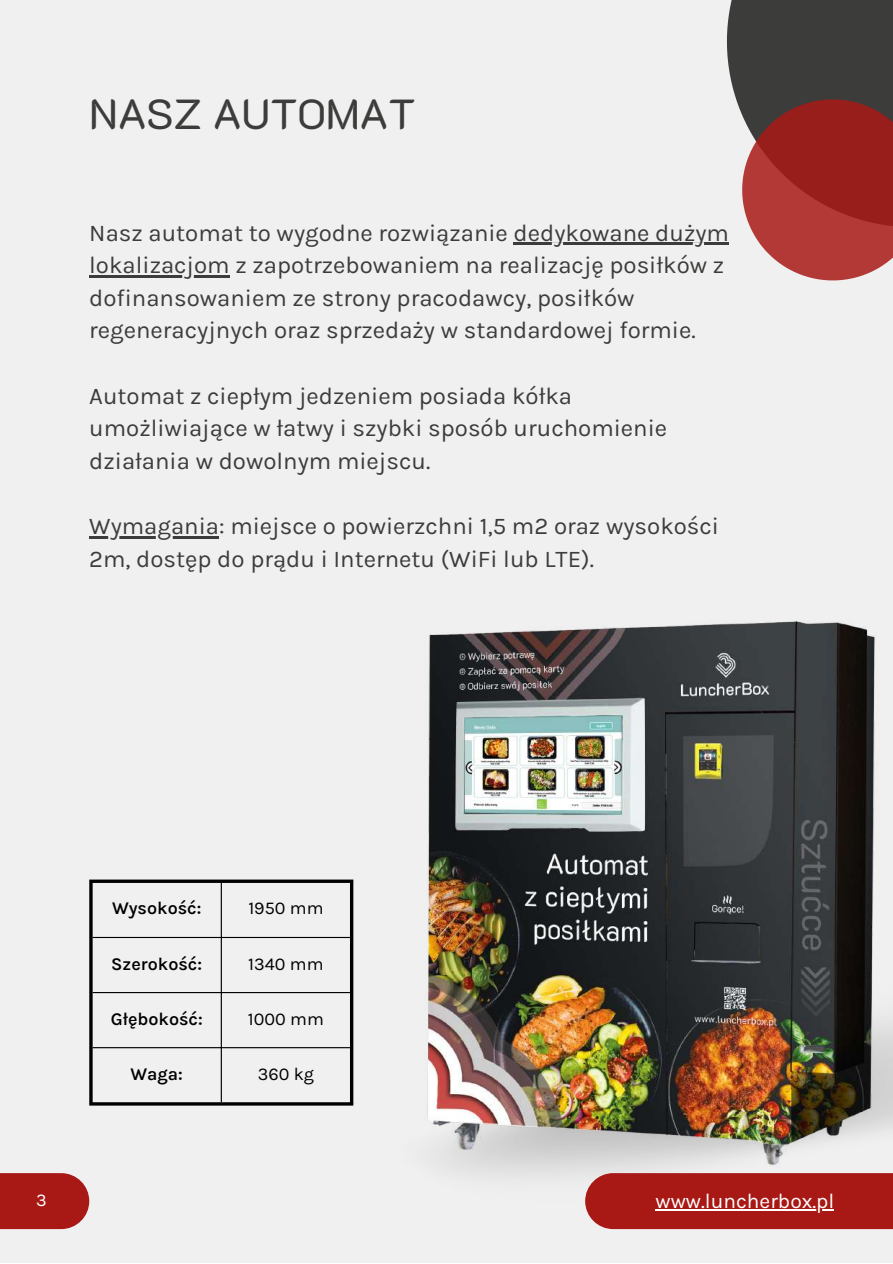
<style>
.page{position:relative;width:893px;height:1264px;background:#fff}
.page>*{position:absolute;margin:0;border:0;box-sizing:border-box;transform-origin:0 0}
.t1{font:42px "K2 D";color:#3c3c3b}
.t2{font:24px/32.5px "Karla";color:#3c3c3b}
.t3{font:21px "Karla";color:#fff}
.t4{font:600 18px "Karla";color:#000}
.t5{font:18px "Karla";color:#000}
.t6{font:18px "Karla";color:#fff}
</style>
<div class="page">
<div style="left:0;top:0;width:892px;height:1262px;background:#f1f0f0"></div>
<div style="left:0;top:1173px;width:89px;height:55px;background:#a81916"></div>
<hr style="left:221px;top:883px;width:1px;height:219px;background:#000">
<hr style="left:93px;top:936px;width:257px;height:2px;background:#000">
<hr style="left:93px;top:992px;width:257px;height:1px;background:#000">
<hr style="left:93px;top:1047px;width:257px;height:1px;background:#000">
<svg style="left:89px;top:883px;width:4px;height:219px"></svg>
<hr style="left:350px;top:883px;width:3px;height:219px;background:#000">
<svg style="left:89px;top:879px;width:264px;height:4px"></svg>
<hr style="left:89px;top:1102px;width:264px;height:3px;background:#000">
<img style="left:427px;top:621px;width:465px;height:609px">
<hr style="left:655px;top:1208px;width:179px;height:2px;background:#fff">
<hr style="left:513px;top:243px;width:216px;height:2px;background:#3c3c3b">
<hr style="left:89px;top:275px;width:141px;height:3px;background:#3c3c3b">
<hr style="left:89px;top:536px;width:130px;height:2px;background:#3c3c3b">
<svg style="left:727px;top:0;width:165px;height:280px"></svg>
<h1 class="t1" style="left:89px;top:85px;width:328px">NASZ AUTOMAT</h1>
<p class="t2" style="left:89px;top:216px;width:641px">Nasz automat to wygodne rozwiązanie dedykowane dużym lokalizacjom z zapotrzebowaniem na realizację posiłków z dofinansowaniem ze strony pracodawcy, posiłków regeneracyjnych oraz sprzedaży w standardowej formie.</p>
<p class="t2" style="left:89px;top:379px;width:579px">Automat z ciepłym jedzeniem posiada kółka umożliwiające w łatwy i szybki sposób uruchomienie działania w dowolnym miejscu.</p>
<p class="t2" style="left:89px;top:510px;width:631px">Wymagania: miejsce o powierzchni 1,5 m2 oraz wysokości<br>2m, dostęp do prądu i Internetu (WiFi lub LTE).</p>
<p class="t6" style="left:36px;top:1189px;width:12px">3</p>
<p class="t4" style="left:112px;top:897px;width:91px">Wysokość:</p>
<p class="t5" style="left:248px;top:897px;width:77px">1950 mm</p>
<p class="t4" style="left:111px;top:953px;width:92px">Szerokość:</p>
<p class="t5" style="left:248px;top:953px;width:77px">1340 mm</p>
<p class="t4" style="left:111px;top:1008px;width:93px">Głębokość:</p>
<p class="t5" style="left:248px;top:1008px;width:77px">1000 mm</p>
<p class="t4" style="left:130px;top:1063px;width:54px">Waga:</p>
<p class="t5" style="left:258px;top:1063px;width:58px">360 kg</p>
<p class="t3" style="left:655px;top:1188px;width:180px">www.luncherbox.pl</p>
</div>
